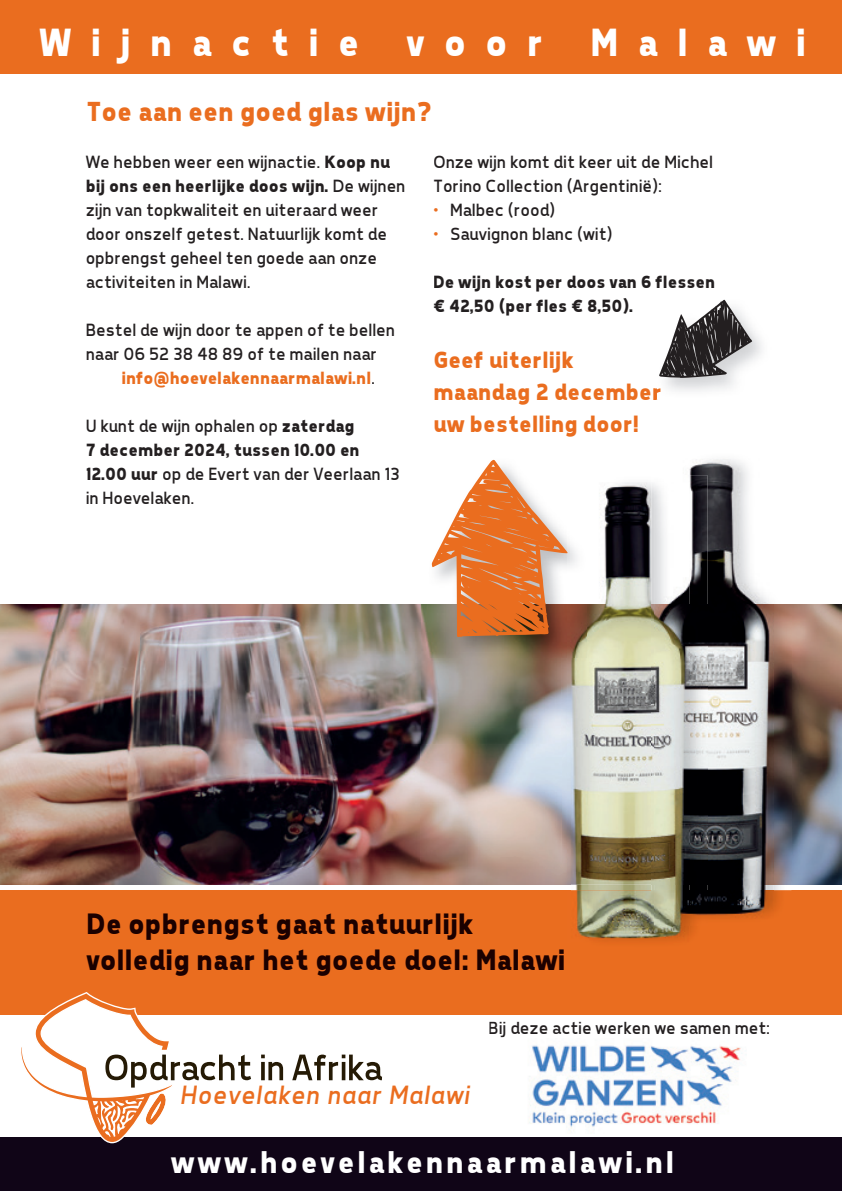
<style>
.page{position:relative;width:842px;height:1191px;background:#fff}
.page>*{position:absolute;margin:0;border:0;box-sizing:border-box;transform-origin:0 0}
.t1{font:700 40px "Tepeno Sans";letter-spacing:.5em;color:#fff}
.t2{font:700 32px "Tepeno Sans";letter-spacing:.1em;color:#fff}
.t3{font:700 30px/36px "Tepeno Sans";letter-spacing:.02em;color:#1b0000}
.t4{font:700 28px "Tepeno Sans";letter-spacing:.02em;color:#ea6d1f}
.t5{font:italic 26.8px "Tepeno Sans";letter-spacing:.05em;color:#ea6d1f}
.t6{font:700 24px/32px "Tepeno Sans";letter-spacing:.02em;color:#ea6d1f}
.t7{font:18px/24px "Tepeno Sans";letter-spacing:.02em;color:#231f20}
.t8{font:700 18px/24px "Tepeno Sans";letter-spacing:.02em;color:#231f20}
.t9{font:700 18px "Tepeno Sans";letter-spacing:.02em;color:#ea6d1f}
.s1{font-weight:700}
.s2{font-weight:400;color:#231f20}
.s3{color:#ea6d1f}
</style>
<div class="page">
<img style="left:0;top:604px;width:561px;height:280px">
<img style="left:561px;top:657px;width:10px;height:227px">
<img style="left:791px;top:604px;width:51px;height:280px">
<div style="left:0;top:890px;width:842px;height:125px;background:#ea6d1f"></div>
<div style="left:0;top:0;width:842px;height:74px;background:#ea6d1f"></div>
<div style="left:0;top:1137px;width:842px;height:54px;background:#100517"></div>
<svg style="left:21px;top:992px;width:230px;height:151px"></svg>
<svg style="left:261px;top:1054px;width:22px;height:26px"></svg>
<svg style="left:292px;top:1054px;width:90px;height:26px"></svg>
<img style="left:773px;top:604px;width:18px;height:286px">
<img style="left:689px;top:890px;width:102px;height:35px">
<img style="left:689px;top:459px;width:84px;height:431px">
<img style="left:707px;top:890px;width:66px;height:28px">
<img style="left:689px;top:475px;width:18px;height:415px">
<img style="left:571px;top:890px;width:118px;height:52px">
<img style="left:571px;top:482px;width:118px;height:408px">
<img style="left:655px;top:918px;width:34px;height:7px">
<img style="left:651px;top:890px;width:38px;height:28px">
<img style="left:428px;top:604px;width:140px;height:53px">
<img style="left:568px;top:482px;width:18px;height:175px">
<svg style="left:432px;top:459px;width:137px;height:178px"></svg>
<img style="left:656px;top:388px;width:4px;height:10px">
<img style="left:659px;top:300px;width:93px;height:78px">
<img style="left:529px;top:1045px;width:213px;height:87px">
<h1 class="t1" style="left:38px;top:19px;width:768px">Wijnactie voor Malawi</h1>
<h3 class="t4" style="left:85px;top:95px;width:347px">Toe aan een goed glas wijn?</h3>
<p class="t7" style="left:85px;top:150px;width:321px">We hebben weer een wijnactie. <span class="s1">Koop nu bij ons een heerlijke doos wijn.</span> De wijnen zijn van topkwaliteit en uiteraard weer door onszelf getest. Natuurlijk komt de opbrengst geheel ten goede aan onze activiteiten in Malawi.</p>
<p class="t7" style="left:85px;top:318px;width:310px">Bestel de wijn door te appen of te bellen</p>
<p class="t7" style="left:85px;top:342px;width:292px">naar 06 52 38 48 89 of te mailen naar</p>
<p class="t9" style="left:121px;top:367px;width:255px">info@hoevelakennaarmalawi.nl<span class="s2">.</span></p>
<p class="t7" style="left:85px;top:414px;width:315px">U kunt de wijn ophalen op <span class="s1">zaterdag<br>7 december 2024, tussen 10.00 en<br>12.00 uur</span> op de Evert van der Veerlaan 13 in Hoevelaken.</p>
<p class="t7" style="left:432px;top:150px;width:281px">Onze wijn komt dit keer uit de Michel<br>Torino Collection (Argentinië):</p>
<p class="t7" style="left:432px;top:198px;width:123px"><span class="s3">•</span> Malbec (rood)</p>
<p class="t7" style="left:432px;top:222px;width:181px"><span class="s3">•</span> Sauvignon blanc (wit)</p>
<p class="t8" style="left:432px;top:269px;width:283px">De wijn kost per doos van 6 flessen € 42,50 (per fles € 8,50).</p>
<h3 class="t6" style="left:432px;top:343px;width:230px">Geef uiterlijk maandag 2 december uw bestelling door!</h3>
<h3 class="t3" style="left:85px;top:904px;width:480px">De opbrengst gaat natuurlijk volledig naar het goede doel: Malawi</h3>
<p class="t7" style="left:488px;top:1015px;width:283px">Bij deze actie werken we samen met:</p>
<h3 class="t5" style="left:179px;top:1079px;width:290px">Hoevelaken naar Malawi</h3>
<h2 class="t2" style="left:169px;top:1143px;width:504px">www.hoevelakennaarmalawi.nl</h2>
</div>
